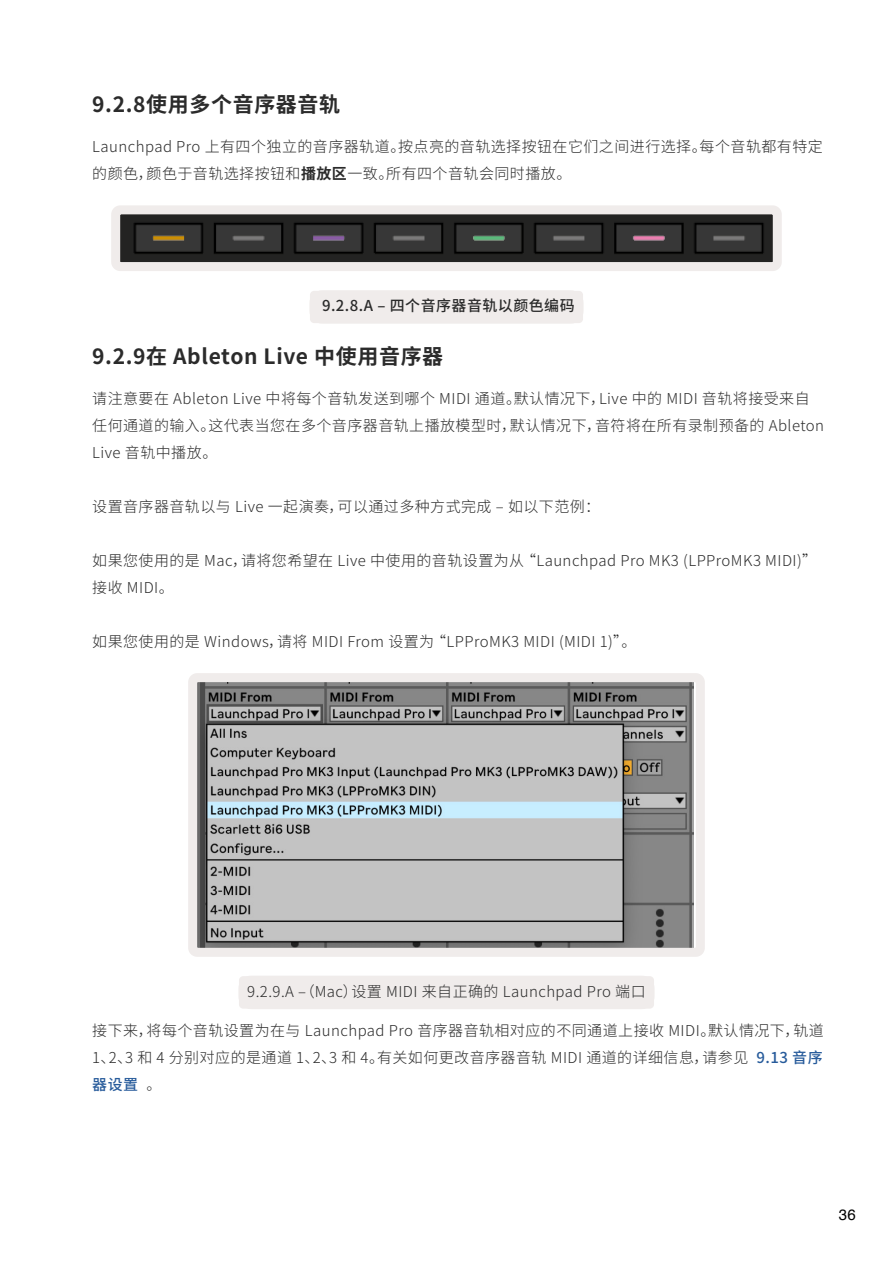
<style>
.page{position:relative;width:893px;height:1263px;background:#fff}
.page>*{position:absolute;margin:0;border:0;box-sizing:border-box;transform-origin:0 0}
.t1{font:700 21px "Noto Sans SC";letter-spacing:.03em;color:#2b2b2b}
.t2{font:300 15px/27px "Noto Sans SC";letter-spacing:.03em;color:#2b2b2b}
.t3{font:500 15px "Noto Sans SC";letter-spacing:.03em;color:#2b2b2b}
.t4{font:15px "Helvetica";color:#000}
.s1{font-weight:700}
.s2{font-weight:500;color:#275b9b}
</style>
<div class="page">
<div style="left:309px;top:290px;width:274px;height:34px;border:18px solid #f0eceb;border-radius:4px"></div>
<div style="left:238px;top:976px;width:416px;height:33px;border:18px solid #f0eceb;border-radius:4px"></div>
<img style="left:121px;top:215px;width:651px;height:46px">
<div style="left:111px;top:205px;width:671px;height:66px;border:9px solid #f0eceb;border-radius:4px"></div>
<img style="left:198px;top:683px;width:495px;height:264px">
<div style="left:188px;top:673px;width:517px;height:284px;border:9px solid #f0eceb;border-radius:4px"></div>
<h1 class="t1" style="left:92px;top:93px;width:249px">9.2.8使用多个音序器音轨</h1>
<p class="t2" style="left:92px;top:133px;width:732px">Launchpad Pro 上有四个独立的音序器轨道。按点亮的音轨选择按钮在它们之间进行选择。每个音轨都有特定的颜色，颜色于音轨选择按钮和<span class="s1">播放区</span>一致。所有四个音轨会同时播放。</p>
<p class="t3" style="left:322px;top:297px;width:254px">9.2.8.A – 四个音序器音轨以颜色编码</p>
<h1 class="t1" style="left:92px;top:344px;width:353px">9.2.9在 Ableton Live 中使用音序器</h1>
<p class="t2" style="left:92px;top:385px;width:733px">请注意要在 Ableton Live 中将每个音轨发送到哪个 MIDI 通道。默认情况下，Live 中的 MIDI 音轨将接受来自任何通道的输入。这代表当您在多个音序器音轨上播放模型时，默认情况下，音符将在所有录制预备的 Ableton<br>Live 音轨中播放。</p>
<p class="t2" style="left:92px;top:493px;width:509px">设置音序器音轨以与 Live 一起演奏，可以通过多种方式完成 – 如以下范例：</p>
<p class="t2" style="left:92px;top:547px;width:726px">如果您使用的是 Mac，请将您希望在 Live 中使用的音轨设置为从 “Launchpad Pro MK3 (LPProMK3 MIDI)”接收 MIDI。</p>
<p class="t2" style="left:92px;top:628px;width:546px">如果您使用的是 Windows，请将 MIDI From 设置为 “LPProMK3 MIDI (MIDI 1)”。</p>
<p class="t2" style="left:247px;top:978px;width:400px">9.2.9.A –（Mac）设置 MIDI 来自正确的 Launchpad Pro 端口</p>
<p class="t2" style="left:92px;top:1018px;width:733px;text-align:justify">接下来，将每个音轨设置为在与 Launchpad Pro 音序器音轨相对应的不同通道上接收 MIDI。默认情况下，轨道1、2、3 和 4 分别对应的是通道 1、2、3 和 4。有关如何更改音序器音轨 MIDI 通道的详细信息，请参见 <span class="s2">9.13 音序器设置</span> 。</p>
<p class="t4" style="left:839px;top:1203px;width:18px">36</p>
</div>
